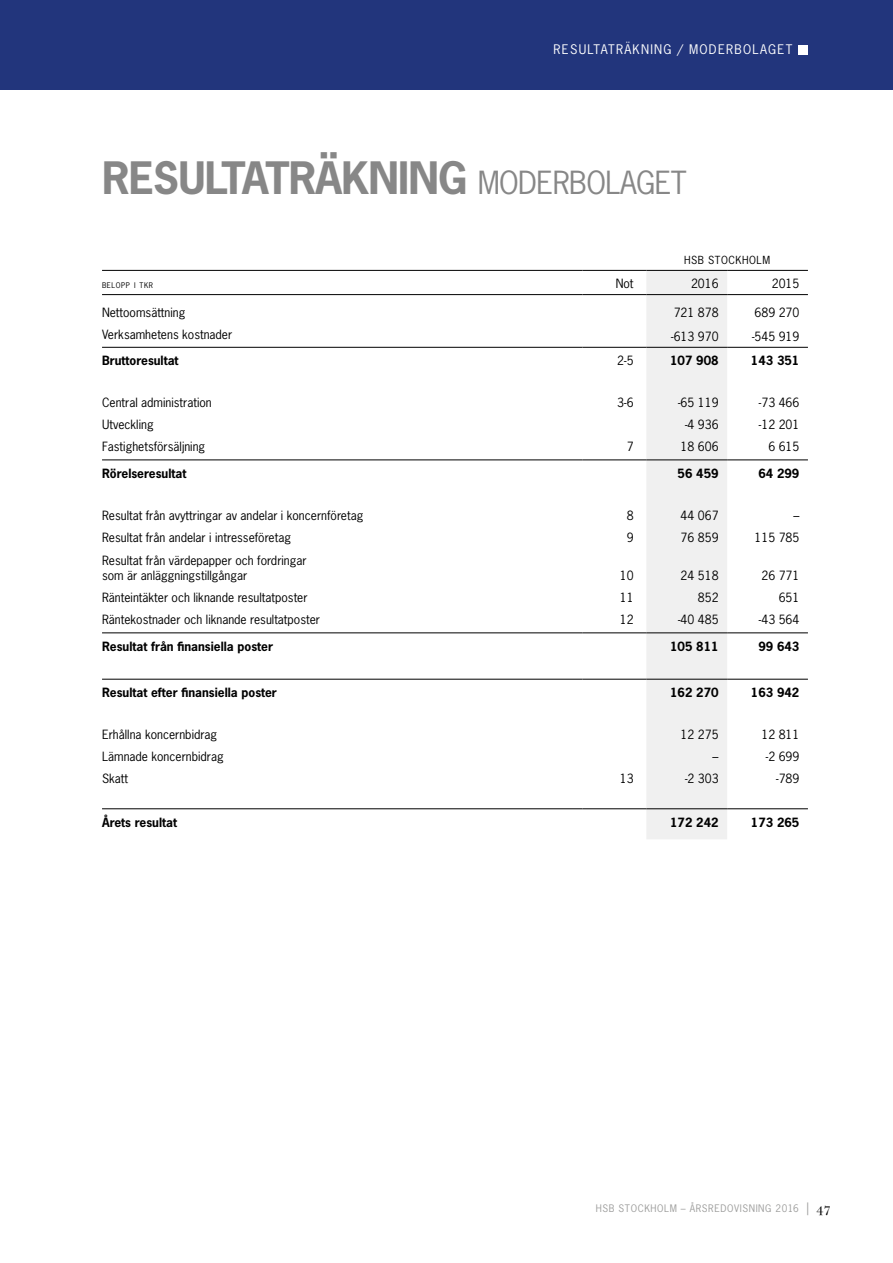
<style>
.page{position:relative;width:893px;height:1263px;background:#fff}
.page>*{position:absolute;margin:0;border:0;box-sizing:border-box;transform-origin:0 0}
.t1{font:700 42px "News Gothic Std";letter-spacing:-.02em;color:#878787}
.t2{font:12.45px "News Gothic Std";letter-spacing:.1em;color:#fff}
.t3{font:12px/15px "News Gothic Std";color:#000}
.t4{font:700 12px "News Gothic Std";color:#000}
.t5{font:10.5px "News Gothic Std";letter-spacing:.05em;color:#000}
.t6{font:9.75px "News Gothic Std";letter-spacing:.06em;color:#9d9d9c}
.t7{font:7.35px "News Gothic Std";letter-spacing:.07em;color:#000}
.s1{font-weight:400;font-size:30px}
.s2{font-family:"New Baskerville Std";font-size:12.75px}
.s3{font-family:"New Baskerville Std";font-size:12.75px;color:#000}
</style>
<div class="page">
<div style="left:0;top:0;width:893px;height:89px;background:#22357c"></div>
<div style="left:798px;top:45px;width:10px;height:9px;background:#fff"></div>
<div style="left:646px;top:271px;width:81px;height:568px;background:#f0f0f0"></div>
<hr style="left:102px;top:808px;width:481px;height:1px;background:#000">
<hr style="left:583px;top:808px;width:63px;height:1px;background:#000">
<hr style="left:646px;top:808px;width:81px;height:1px;background:#000">
<hr style="left:727px;top:808px;width:81px;height:1px;background:#000">
<hr style="left:102px;top:679px;width:481px;height:1px;background:#000">
<hr style="left:583px;top:679px;width:63px;height:1px;background:#000">
<hr style="left:646px;top:679px;width:81px;height:1px;background:#000">
<hr style="left:727px;top:679px;width:81px;height:1px;background:#000">
<hr style="left:102px;top:633px;width:481px;height:1px;background:#000">
<hr style="left:583px;top:633px;width:63px;height:1px;background:#000">
<hr style="left:646px;top:633px;width:81px;height:1px;background:#000">
<hr style="left:727px;top:633px;width:81px;height:1px;background:#000">
<hr style="left:102px;top:460px;width:481px;height:1px;background:#000">
<hr style="left:583px;top:460px;width:63px;height:1px;background:#000">
<hr style="left:646px;top:460px;width:81px;height:1px;background:#000">
<hr style="left:727px;top:460px;width:81px;height:1px;background:#000">
<hr style="left:102px;top:347px;width:481px;height:1px;background:#000">
<hr style="left:583px;top:347px;width:63px;height:1px;background:#000">
<hr style="left:646px;top:347px;width:81px;height:1px;background:#000">
<hr style="left:727px;top:347px;width:81px;height:1px;background:#000">
<hr style="left:102px;top:270px;width:481px;height:1px;background:#000">
<hr style="left:583px;top:270px;width:63px;height:1px;background:#000">
<hr style="left:646px;top:270px;width:81px;height:1px;background:#000">
<hr style="left:727px;top:270px;width:81px;height:1px;background:#000">
<hr style="left:102px;top:294px;width:481px;height:1px;background:#000">
<hr style="left:583px;top:294px;width:63px;height:1px;background:#000">
<hr style="left:646px;top:294px;width:81px;height:1px;background:#000">
<hr style="left:727px;top:294px;width:81px;height:1px;background:#000">
<p class="t2" style="left:554px;top:42px;width:240px">RESULTATRÄKNING / MODERBOLAGET</p>
<h1 class="t1" style="left:102px;top:151px;width:586px">RESULTATRÄKNING <span class="s1">MODERBOLAGET</span></h1>
<p class="t5" style="left:684px;top:253px;width:88px">HSB STOCKHOLM</p>
<p class="t7" style="left:102px;top:281px;width:52px">BELOPP I TKR</p>
<p class="t3" style="left:616px;top:276px;width:19px">Not</p>
<p class="t3" style="left:691px;top:276px;width:29px">2016</p>
<p class="t3" style="left:772px;top:276px;width:29px">2015</p>
<p class="t3" style="left:102px;top:305px;width:85px">Nettoomsättning</p>
<p class="t3" style="left:674px;top:305px;width:46px">721 878</p>
<p class="t3" style="left:754px;top:305px;width:46px">689 270</p>
<p class="t3" style="left:102px;top:327px;width:132px">Verksamhetens kostnader</p>
<p class="t3" style="left:671px;top:329px;width:49px">-613 970</p>
<p class="t3" style="left:752px;top:329px;width:49px">-545 919</p>
<p class="t4" style="left:102px;top:353px;width:78px">Bruttoresultat</p>
<p class="t3" style="left:617px;top:353px;width:18px">2-5</p>
<p class="t4" style="left:670px;top:353px;width:50px">107 908</p>
<p class="t4" style="left:751px;top:353px;width:50px">143 351</p>
<p class="t3" style="left:102px;top:395px;width:111px">Central administration</p>
<p class="t3" style="left:617px;top:395px;width:18px">3-6</p>
<p class="t3" style="left:678px;top:395px;width:42px">-65 119</p>
<p class="t3" style="left:759px;top:395px;width:42px">-73 466</p>
<p class="t3" style="left:102px;top:417px;width:53px">Utveckling</p>
<p class="t3" style="left:685px;top:417px;width:35px">-4 936</p>
<p class="t3" style="left:759px;top:417px;width:42px">-12 201</p>
<p class="t3" style="left:102px;top:439px;width:105px">Fastighetsförsäljning</p>
<p class="t3" style="left:627px;top:439px;width:8px">7</p>
<p class="t3" style="left:681px;top:439px;width:40px">18 606</p>
<p class="t3" style="left:768px;top:439px;width:33px">6 615</p>
<p class="t4" style="left:102px;top:465px;width:86px">Rörelseresultat</p>
<p class="t4" style="left:678px;top:465px;width:43px">56 459</p>
<p class="t4" style="left:758px;top:465px;width:43px">64 299</p>
<p class="t3" style="left:102px;top:508px;width:263px">Resultat från avyttringar av andelar i koncernföretag</p>
<p class="t3" style="left:627px;top:508px;width:8px">8</p>
<p class="t3" style="left:681px;top:508px;width:40px">44 067</p>
<p class="t3" style="left:793px;top:508px;width:7px">–</p>
<p class="t3" style="left:102px;top:530px;width:190px">Resultat från andelar i intresseföretag</p>
<p class="t3" style="left:627px;top:530px;width:8px">9</p>
<p class="t3" style="left:681px;top:530px;width:40px">76 859</p>
<p class="t3" style="left:754px;top:530px;width:46px">115 785</p>
<p class="t3" style="left:102px;top:553px;width:206px">Resultat från värdepapper och fordringar som är anläggningstillgångar</p>
<p class="t3" style="left:620px;top:568px;width:15px">10</p>
<p class="t3" style="left:681px;top:568px;width:40px">24 518</p>
<p class="t3" style="left:761px;top:568px;width:40px">26 771</p>
<p class="t3" style="left:102px;top:590px;width:207px">Ränteintäkter och liknande resultatposter</p>
<p class="t3" style="left:620px;top:590px;width:15px">11</p>
<p class="t3" style="left:698px;top:590px;width:22px">852</p>
<p class="t3" style="left:779px;top:590px;width:22px">651</p>
<p class="t3" style="left:102px;top:612px;width:220px">Räntekostnader och liknande resultatposter</p>
<p class="t3" style="left:620px;top:612px;width:15px">12</p>
<p class="t3" style="left:678px;top:612px;width:42px">-40 485</p>
<p class="t3" style="left:759px;top:612px;width:42px">-43 564</p>
<p class="t4" style="left:102px;top:638px;width:172px">Resultat från finansiella poster</p>
<p class="t4" style="left:670px;top:638px;width:50px">105 811</p>
<p class="t4" style="left:758px;top:638px;width:43px">99 643</p>
<p class="t4" style="left:102px;top:684px;width:176px">Resultat efter finansiella poster</p>
<p class="t4" style="left:670px;top:684px;width:50px">162 270</p>
<p class="t4" style="left:751px;top:684px;width:50px">163 942</p>
<p class="t3" style="left:102px;top:727px;width:117px">Erhållna koncernbidrag</p>
<p class="t3" style="left:681px;top:727px;width:40px">12 275</p>
<p class="t3" style="left:761px;top:727px;width:40px">12 811</p>
<p class="t3" style="left:102px;top:749px;width:123px">Lämnade koncernbidrag</p>
<p class="t3" style="left:713px;top:749px;width:7px">–</p>
<p class="t3" style="left:766px;top:749px;width:35px">-2 699</p>
<p class="t3" style="left:102px;top:771px;width:28px">Skatt</p>
<p class="t3" style="left:620px;top:771px;width:15px">13</p>
<p class="t3" style="left:685px;top:771px;width:35px">-2 303</p>
<p class="t3" style="left:776px;top:771px;width:25px">-789</p>
<p class="t4" style="left:102px;top:814px;width:76px">Årets resultat</p>
<p class="t4" style="left:670px;top:814px;width:50px">172 242</p>
<p class="t4" style="left:751px;top:814px;width:50px">173 265</p>
<p class="t6" style="left:596px;top:1202px;width:236px">HSB STOCKHOLM – ÅRSREDOVISNING 2016 <span class="s2">|</span> <span class="s3">47</span></p>
</div>
